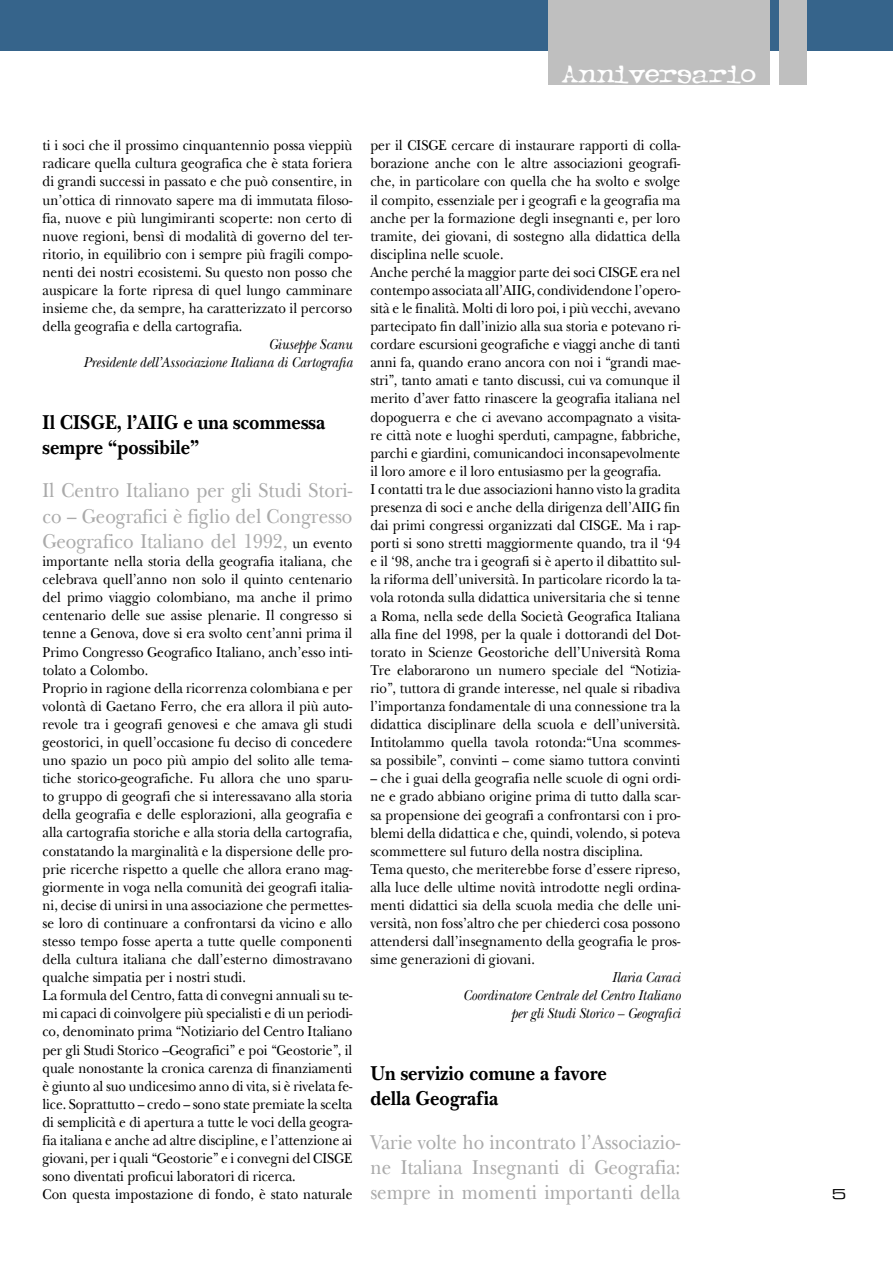
<style>
.page{position:relative;width:893px;height:1263px;background:#fff}
.page>*{position:absolute;margin:0;border:0;box-sizing:border-box;transform-origin:0 0}
.t1{font:28.5px "Typewriter Oldstyle";color:#fff;scale:1.2 1}
.t2{font:21px/25.3px "New Baskerville";color:#aaa;text-align:justify;scale:.9 1}
.t3{font:700 21px/25.3px "New Baskerville";color:#000;scale:.9 1}
.t4{font:15px/18.1px "New Baskerville";color:#000;scale:.9 1}
.t5{font:italic 15px/18.1px "New Baskerville";color:#000;text-align:right;scale:.9 1}
.t6{font:13.5px "Eurostile Extended Two";color:#000;scale:1.11 1}
.s1{font-size:15px;color:#000}
</style>
<div class="page">
<div style="left:0;top:0;width:893px;height:51px;background:#36648b"></div>
<div style="left:779px;top:0;width:28px;height:85px;background:#bfbfbf"></div>
<div style="left:549px;top:0;width:221px;height:85px;background:#bfbfbf"></div>
<h1 class="t1" style="left:562px;top:58px;width:164px">Anniversario</h1>
<p class="t4" style="left:43px;top:136px;width:346px;text-align:justify">ti i soci che il prossimo cinquantennio possa vieppiù radicare quella cultura geografica che è stata foriera di grandi successi in passato e che può consentire, in un’ottica di rinnovato sapere ma di immutata filoso&shy;fia, nuove e più lungimiranti scoperte: non certo di nuove regioni, bensì di modalità di governo del ter&shy;ritorio, in equilibrio con i sempre più fragili compo&shy;nenti dei nostri ecosistemi. Su questo non posso che auspicare la forte ripresa di quel lungo camminare insieme che, da sempre, ha caratterizzato il percorso della geografia e della cartografia.</p>
<p class="t5" style="left:84px;top:335px;width:300px">Giuseppe Scanu<br>Presidente dell’Associazione Italiana di Cartografia</p>
<h2 class="t3" style="left:43px;top:409px;width:316px">Il CISGE, l’AIIG e una scommessa sempre “possibile”</h2>
<h2 class="t2" style="left:43px;top:478px;width:346px">Il Centro Italiano per gli Studi Stori&shy;co – Geografici è figlio del Congresso Geografico Italiano del 1992, <span class="s1">un evento</span></h2>
<p class="t4" style="left:43px;top:552px;width:346px">importante nella storia della geografia italiana, che celebrava quell’anno non solo il quinto centenario del primo viaggio colombiano, ma anche il primo centenario delle sue assise plenarie. Il congresso si tenne a Genova, dove si era svolto cent’anni prima il Primo Congresso Geografico Italiano, anch’esso inti&shy;tolato a Colombo.<br>Proprio in ragione della ricorrenza colombiana e per volontà di Gaetano Ferro, che era allora il più auto&shy;revole tra i geografi genovesi e che amava gli studi geostorici, in quell’occasione fu deciso di concedere uno spazio un poco più ampio del solito alle tema&shy;tiche storico-geografiche. Fu allora che uno sparu&shy;to gruppo di geografi che si interessavano alla storia della geografia e delle esplorazioni, alla geografia e alla cartografia storiche e alla storia della cartografia, constatando la marginalità e la dispersione delle pro&shy;prie ricerche rispetto a quelle che allora erano mag&shy;giormente in voga nella comunità dei geografi italia&shy;ni, decise di unirsi in una associazione che permettes&shy;se loro di continuare a confrontarsi da vicino e allo stesso tempo fosse aperta a tutte quelle componenti della cultura italiana che dall’esterno dimostravano qualche simpatia per i nostri studi.<br>La formula del Centro, fatta di convegni annuali su te&shy;mi capaci di coinvolgere più specialisti e di un periodi&shy;co, denominato prima “Notiziario del Centro Italiano per gli Studi Storico –Geografici” e poi “Geostorie”, il quale nonostante la cronica carenza di finanziamenti è giunto al suo undicesimo anno di vita, si è rivelata fe&shy;lice. Soprattutto – credo – sono state premiate la scelta di semplicità e di apertura a tutte le voci della geogra&shy;fia italiana e anche ad altre discipline, e l’attenzione ai giovani, per i quali “Geostorie” e i convegni del CISGE sono diventati proficui laboratori di ricerca.<br>Con questa impostazione di fondo, è stato naturale</p>
<p class="t4" style="left:370px;top:136px;width:346px">per il CISGE cercare di instaurare rapporti di colla&shy;borazione anche con le altre associazioni geografi&shy;che, in particolare con quella che ha svolto e svolge il compito, essenziale per i geografi e la geografia ma anche per la formazione degli insegnanti e, per loro tramite, dei giovani, di sostegno alla didattica della disciplina nelle scuole.<br>Anche perché la maggior parte dei soci CISGE era nel contempo associata all’AIIG, condividendone l’opero&shy;sità e le finalità. Molti di loro poi, i più vecchi, avevano partecipato fin dall’inizio alla sua storia e potevano ri&shy;cordare escursioni geografiche e viaggi anche di tanti anni fa, quando erano ancora con noi i “grandi mae&shy;stri”, tanto amati e tanto discussi, cui va comunque il merito d’aver fatto rinascere la geografia italiana nel dopoguerra e che ci avevano accompagnato a visita&shy;re città note e luoghi sperduti, campagne, fabbriche, parchi e giardini, comunicandoci inconsapevolmente il loro amore e il loro entusiasmo per la geografia.<br>I contatti tra le due associazioni hanno visto la gradita presenza di soci e anche della dirigenza dell’AIIG fin dai primi congressi organizzati dal CISGE. Ma i rap&shy;porti si sono stretti maggiormente quando, tra il ‘94 e il ‘98, anche tra i geografi si è aperto il dibattito sul&shy;la riforma dell’università. In particolare ricordo la ta&shy;vola rotonda sulla didattica universitaria che si tenne a Roma, nella sede della Società Geografica Italiana alla fine del 1998, per la quale i dottorandi del Dot&shy;torato in Scienze Geostoriche dell’Università Roma Tre elaborarono un numero speciale del “Notizia&shy;rio”, tuttora di grande interesse, nel quale si ribadiva l’importanza fondamentale di una connessione tra la didattica disciplinare della scuola e dell’università.<br>Intitolammo quella tavola rotonda:“Una scommes&shy;sa possibile”, convinti – come siamo tuttora convinti</p>
<p class="t4" style="left:370px;top:769px;width:346px">– che i guai della geografia nelle scuole di ogni ordi&shy;ne e grado abbiano origine prima di tutto dalla scar&shy;sa propensione dei geografi a confrontarsi con i pro&shy;blemi della didattica e che, quindi, volendo, si poteva scommettere sul futuro della nostra disciplina.<br>Tema questo, che meriterebbe forse d’essere ripreso, alla luce delle ultime novità introdotte negli ordina&shy;menti didattici sia della scuola media che delle uni&shy;versità, non foss’altro che per chiederci cosa possono attendersi dall’insegnamento della geografia le pros&shy;sime generazioni di giovani.</p>
<p class="t5" style="left:463px;top:968px;width:243px">Ilaria Caraci<br>Coordinatore Centrale del Centro Italiano per gli Studi Storico – Geografici</p>
<h2 class="t3" style="left:370px;top:1060px;width:264px">Un servizio comune a favore della Geografia</h2>
<h2 class="t2" style="left:370px;top:1129px;width:346px">Varie volte ho incontrato l’Associazio&shy;ne Italiana Insegnanti di Geografia: sempre in momenti importanti della</h2>
<p class="t6" style="left:832px;top:1185px;width:15px">5</p>
</div>
